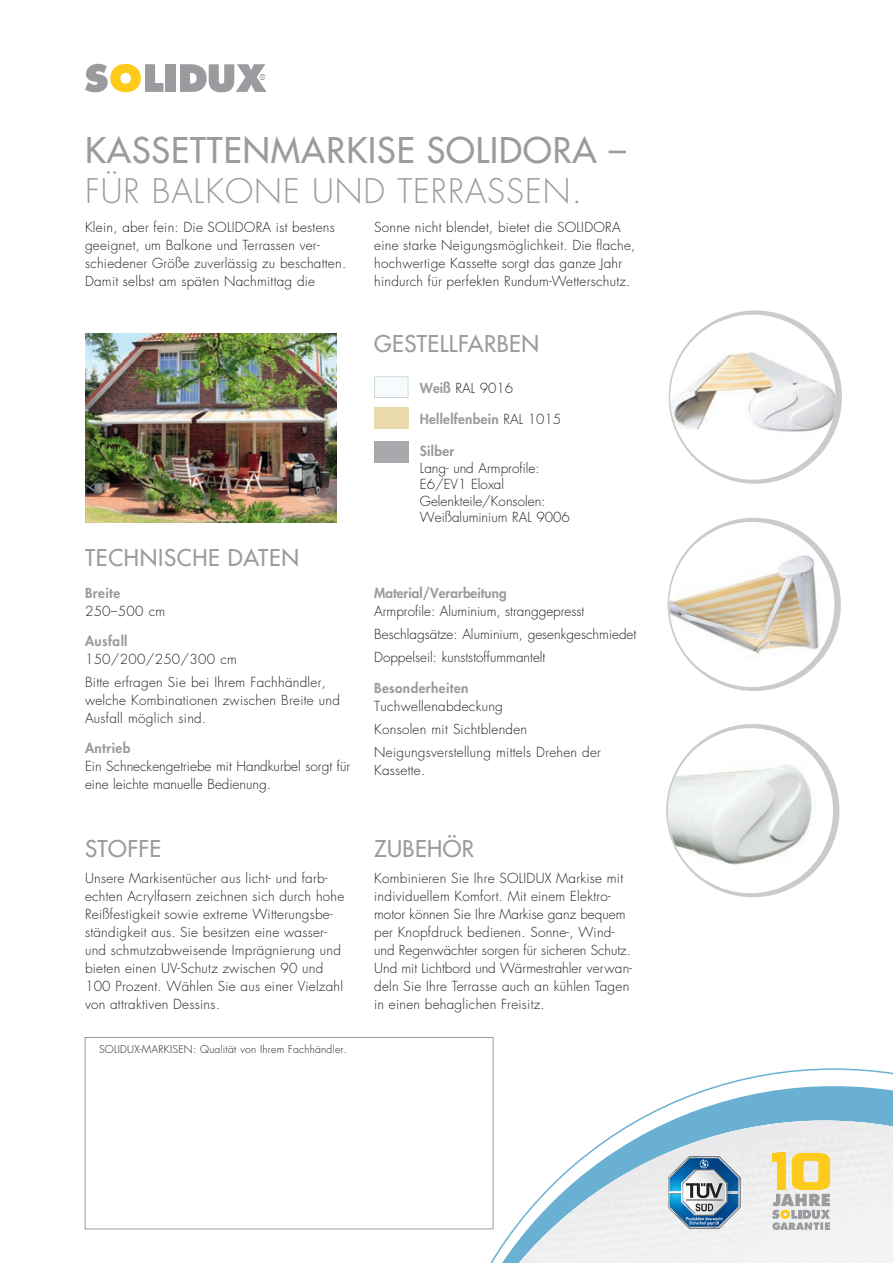
<style>
.page{position:relative;width:893px;height:1263px;background:#fff}
.page>*{position:absolute;margin:0;border:0;box-sizing:border-box;transform-origin:0 0}
.t1{font:34.5px "Futura";letter-spacing:.03em;color:#999b9e}
.t2{font:300 33px "Futura";letter-spacing:.03em;color:#999b9e}
.t3{font:22.5px "Futura";letter-spacing:.02em;color:#999b9e}
.t4{font:300 13.5px/18px "Futura";letter-spacing:.02em;color:#231f20}
.t5{font:300 13.5px/16.5px "Futura";color:#231f20}
.t6{font:800 13.5px "Futura";letter-spacing:.02em;color:#999b9e}
.t7{font:800 13.5px "Futura";color:#999b9e}
.t8{font:300 10.5px "Futura";letter-spacing:.02em;color:#231f20}
.s1{font-weight:800;color:#999b9e}
.s2{font-weight:300;color:#231f20}
</style>
<div class="page">
<svg style="left:378px;top:1073px;width:515px;height:190px"></svg>
<div style="left:709px;top:1120px;width:184px;height:143px;background:#eff0f1"></div>
<img style="left:644px;top:1142px;width:155px;height:121px">
<img style="left:598px;top:1163px;width:132px;height:100px">
<img style="left:519px;top:1191px;width:141px;height:72px">
<img style="left:695px;top:1128px;width:50px;height:31px">
<div style="left:166px;top:64px;width:10px;height:28px;background:#999b9e"></div>
<svg style="left:85px;top:64px;width:79px;height:28px"></svg>
<svg style="left:180px;top:64px;width:87px;height:28px"></svg>
<img style="left:85px;top:334px;width:251px;height:189px">
<svg style="left:712px;top:310px;width:86px;height:174px"></svg>
<img style="left:668px;top:322px;width:174px;height:150px">
<div style="left:374px;top:407px;width:34px;height:22px;background:#e8daad"></div>
<svg style="left:374px;top:377px;width:34px;height:21px"></svg>
<div style="left:374px;top:441px;width:34px;height:21px;background:#a8a9ad"></div>
<svg style="left:693px;top:517px;width:148px;height:174px"></svg>
<img style="left:667px;top:543px;width:154px;height:127px">
<svg style="left:666px;top:724px;width:174px;height:174px"></svg>
<img style="left:669px;top:746px;width:30px;height:51px">
<img style="left:671px;top:835px;width:152px;height:45px">
<svg style="left:85px;top:1037px;width:408px;height:192px"></svg>
<svg style="left:668px;top:1156px;width:72px;height:73px;background:#7e9fb8"></svg>
<svg style="left:772px;top:1153px;width:58px;height:77px"></svg>
<h1 class="t1" style="left:85px;top:128px;width:543px">KASSETTENMARKISE SOLIDORA –</h1>
<h2 class="t2" style="left:85px;top:170px;width:498px">FÜR BALKONE UND TERRASSEN.</h2>
<p class="t4" style="left:85px;top:218px;width:263px">Klein, aber fein: Die SOLIDORA ist bestens geeignet, um Balkone und Terrassen ver&shy;schiedener Größe zuverlässig zu beschatten.<br>Damit selbst am späten Nachmittag die</p>
<p class="t4" style="left:374px;top:218px;width:263px">Sonne nicht blendet, bietet die SOLIDORA eine starke Neigungsmöglichkeit. Die flache, hochwertige Kassette sorgt das ganze Jahr hindurch für perfekten Rundum-Wetterschutz.</p>
<h3 class="t3" style="left:374px;top:329px;width:166px">GESTELLFARBEN</h3>
<p class="t4" style="left:420px;top:379px;width:95px"><span class="s1">Weiß</span> RAL 9016</p>
<p class="t6" style="left:420px;top:410px;width:143px">Hellelfenbein <span class="s2">RAL 1015</span></p>
<h3 class="t3" style="left:85px;top:543px;width:216px">TECHNISCHE DATEN</h3>
<p class="t6" style="left:85px;top:584px;width:37px">Breite</p>
<p class="t4" style="left:85px;top:602px;width:82px">250–500 cm</p>
<p class="t6" style="left:85px;top:632px;width:44px">Ausfall</p>
<p class="t4" style="left:85px;top:648px;width:242px;line-height:22.2px">150/200/250/300 cm<br>Bitte erfragen Sie bei Ihrem Fachhändler,</p>
<p class="t4" style="left:85px;top:691px;width:256px">welche Kombinationen zwischen Breite und<br>Ausfall möglich sind.</p>
<p class="t6" style="left:85px;top:739px;width:47px">Antrieb</p>
<p class="t5" style="left:85px;top:758px;width:267px;line-height:18px">Ein Schneckengetriebe mit Handkurbel sorgt für eine leichte manuelle Bedienung.</p>
<h3 class="t3" style="left:85px;top:834px;width:78px">STOFFE</h3>
<p class="t4" style="left:85px;top:869px;width:261px">Unsere Markisentücher aus licht- und farb&shy;echten Acrylfasern zeichnen sich durch hohe Reißfestigkeit sowie extreme Witterungsbe&shy;ständigkeit aus. Sie besitzen eine wasser&shy;und schmutzabweisende Imprägnierung und bieten einen UV-Schutz zwischen 90 und 100 Prozent. Wählen Sie aus einer Vielzahl von attraktiven Dessins.</p>
<p class="t8" style="left:99px;top:1042px;width:249px">SOLIDUX-MARKISEN: Qualität von Ihrem Fachhändler.</p>
<p class="t6" style="left:420px;top:442px;width:36px">Silber</p>
<p class="t5" style="left:420px;top:460px;width:152px">Lang- und Armprofile:<br>E6/EV1 Eloxal<br>Gelenkteile/Konsolen:<br>Weißaluminium RAL 9006</p>
<p class="t7" style="left:374px;top:583px;width:134px">Material/Verarbeitung</p>
<p class="t5" style="left:374px;top:599px;width:264px;line-height:23.1px">Armprofile: Aluminium, stranggepresst<br>Beschlagsätze: Aluminium, gesenkgeschmiedet<br>Doppelseil: kunststoffummantelt</p>
<p class="t6" style="left:374px;top:678px;width:96px">Besonderheiten</p>
<p class="t4" style="left:374px;top:694px;width:228px;line-height:23.1px">Tuchwellenabdeckung<br>Konsolen mit Sichtblenden<br>Neigungsverstellung mittels Drehen der</p>
<p class="t4" style="left:374px;top:761px;width:53px">Kassette.</p>
<h3 class="t3" style="left:374px;top:834px;width:101px">ZUBEHÖR</h3>
<p class="t4" style="left:374px;top:869px;width:259px">Kombinieren Sie Ihre SOLIDUX Markise mit individuellem Komfort. Mit einem Elektro&shy;motor können Sie Ihre Markise ganz bequem per Knopfdruck bedienen. Sonne-, Wind&shy;und Regenwächter sorgen für sicheren Schutz.<br>Und mit Lichtbord und Wärmestrahler verwan&shy;deln Sie Ihre Terrasse auch an kühlen Tagen in einen behaglichen Freisitz.</p>
</div>
